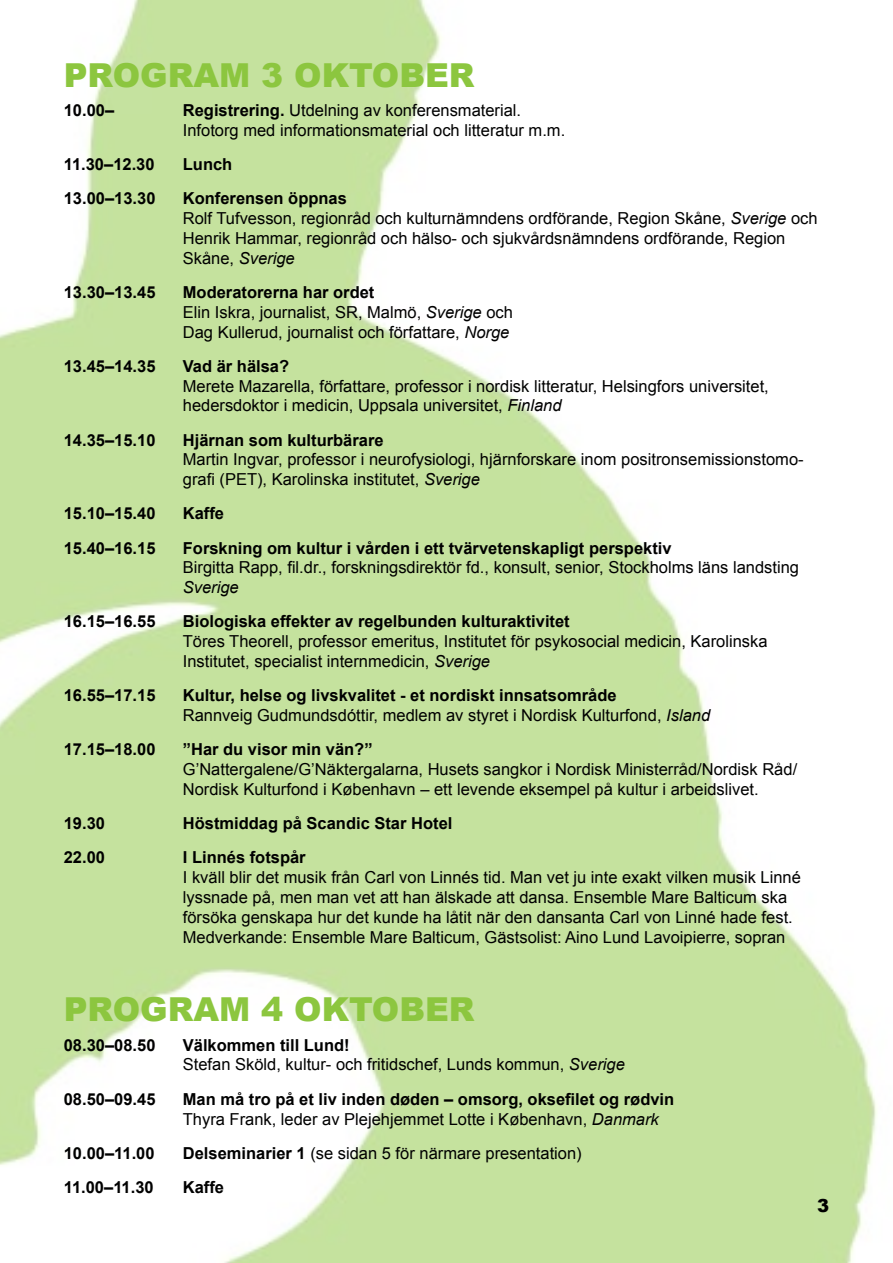
<style>
.page{position:relative;width:893px;height:1263px;background:#fff}
.page>*{position:absolute;margin:0;border:0;box-sizing:border-box;transform-origin:0 0}
.t1{font:900 33px "Arial";color:#8cc63f}
.t2{font:900 18px "Arial";color:#000}
.t3{font:16.5px/19.8px "Arial";color:#000}
.t4{font:700 16.5px/19.8px "Arial";color:#000}
.t5{font:italic 16.5px "Arial";color:#000}
.s1{font-weight:700}
.s2{font-style:italic}
.s3{font-weight:400}
.s4{font-weight:400;font-style:italic}
</style>
<div class="page">
<img style="left:0;top:0;width:877px;height:1263px">
<h1 class="t1" style="left:64px;top:52px;width:412px">PROGRAM 3 OKTOBER</h1>
<p class="t4" style="left:64px;top:101px;width:52px">10.00–</p>
<p class="t3" style="left:183px;top:101px;width:384px"><span class="s1">Registrering.</span> Utdelning av konferensmaterial.<br>Infotorg med informationsmaterial och litteratur m.m.</p>
<p class="t4" style="left:64px;top:155px;width:92px">11.30–12.30</p>
<p class="t4" style="left:183px;top:155px;width:51px">Lunch</p>
<p class="t4" style="left:64px;top:189px;width:93px">13.00–13.30</p>
<p class="t3" style="left:183px;top:189px;width:636px"><span class="s1">Konferensen öppnas<br></span>Rolf Tufvesson, regionråd och kulturnämndens ordförande, Region Skåne, <span class="s2">Sverige</span> och Henrik Hammar, regionråd och hälso- och sjukvårdsnämndens ordförande, Region Skåne, <span class="s2">Sverige</span></p>
<p class="t4" style="left:64px;top:283px;width:93px">13.30–13.45</p>
<p class="t3" style="left:183px;top:282px;width:332px"><span class="s1">Moderatorerna har ordet<br></span>Elin Iskra, journalist, SR, Malmö, <span class="s2">Sverige</span> och<br>Dag Kullerud, journalist och författare, <span class="s2">Norge</span></p>
<p class="t4" style="left:64px;top:357px;width:93px">13.45–14.35</p>
<p class="t4" style="left:183px;top:357px;width:108px">Vad är hälsa?</p>
<p class="t3" style="left:183px;top:376px;width:587px">Merete Mazarella, författare, professor i nordisk litteratur, Helsingfors universitet, hedersdoktor i medicin, Uppsala universitet, <span class="s2">Finland</span></p>
<p class="t4" style="left:64px;top:430px;width:93px">14.35–15.10</p>
<p class="t4" style="left:183px;top:430px;width:202px">Hjärnan som kulturbärare</p>
<p class="t3" style="left:183px;top:450px;width:622px">Martin Ingvar, professor i neurofysiologi, hjärnforskare inom positronsemissionstomo&shy;grafi (PET), Karolinska institutet, <span class="s2">Sverige</span></p>
<p class="t4" style="left:64px;top:504px;width:93px">15.10–15.40</p>
<p class="t4" style="left:183px;top:504px;width:43px">Kaffe</p>
<p class="t4" style="left:64px;top:538px;width:93px">15.40–16.15</p>
<p class="t4" style="left:183px;top:538px;width:490px">Forskning om kultur i vården i ett tvärvetenskapligt perspektiv</p>
<p class="t3" style="left:183px;top:558px;width:618px">Birgitta Rapp, fil.dr., forskningsdirektör fd., konsult, senior, Stockholms läns landsting</p>
<p class="t5" style="left:183px;top:577px;width:57px">Sverige</p>
<p class="t4" style="left:64px;top:612px;width:93px">16.15–16.55</p>
<p class="t4" style="left:183px;top:612px;width:388px">Biologiska effekter av regelbunden kulturaktivitet</p>
<p class="t3" style="left:183px;top:632px;width:586px">Töres Theorell, professor emeritus, Institutet för psykosocial medicin, Karolinska<br>Institutet, specialist internmedicin, <span class="s2">Sverige</span></p>
<p class="t4" style="left:64px;top:686px;width:93px">16.55–17.15</p>
<p class="t3" style="left:183px;top:686px;width:529px"><span class="s1">Kultur, helse og livskvalitet - et nordiskt innsatsområde<br></span>Rannveig Gudmundsdóttir, medlem av styret i Nordisk Kulturfond, <span class="s2">Island</span></p>
<p class="t4" style="left:64px;top:740px;width:93px">17.15–18.00</p>
<p class="t4" style="left:183px;top:740px;width:191px">”Har du visor min vän?”</p>
<p class="t3" style="left:183px;top:759px;width:616px">G’Nattergalene/G’Näktergalarna, Husets sangkor i Nordisk Ministerråd/Nordisk Råd/<br>Nordisk Kulturfond i København – ett levende eksempel på kultur i arbeidslivet.</p>
<p class="t4" style="left:64px;top:814px;width:43px">19.30</p>
<p class="t4" style="left:183px;top:814px;width:271px">Höstmiddag på Scandic Star Hotel</p>
<p class="t4" style="left:64px;top:848px;width:43px">22.00</p>
<p class="t4" style="left:183px;top:848px;width:124px">I Linnés fotspår</p>
<p class="t3" style="left:183px;top:867px;width:620px">I kväll blir det musik från Carl von Linnés tid. Man vet ju inte exakt vilken musik Linné lyssnade på, men man vet att han älskade att dansa. Ensemble Mare Balticum ska försöka genskapa hur det kunde ha låtit när den dansanta Carl von Linné hade fest.<br>Medverkande: Ensemble Mare Balticum, Gästsolist: Aino Lund Lavoipierre, sopran</p>
<h1 class="t1" style="left:64px;top:985px;width:412px">PROGRAM 4 OKTOBER</h1>
<p class="t4" style="left:64px;top:1035px;width:93px">08.30–08.50</p>
<p class="t3" style="left:183px;top:1035px;width:444px"><span class="s1">Välkommen till Lund!<br></span>Stefan Sköld, kultur- och fritidschef, Lunds kommun, <span class="s2">Sverige</span></p>
<p class="t4" style="left:64px;top:1089px;width:93px">08.50–09.45</p>
<p class="t4" style="left:183px;top:1089px;width:493px">Man må tro på et liv inden døden – omsorg, oksefilet og rødvin<br><span class="s3">Thyra Frank, leder av Plejehjemmet Lotte i København,</span> <span class="s4">Danmark</span></p>
<p class="t4" style="left:64px;top:1143px;width:92px">10.00–11.00</p>
<p class="t3" style="left:183px;top:1143px;width:400px"><span class="s1">Delseminarier 1</span> (se sidan 5 för närmare presentation)</p>
<p class="t4" style="left:64px;top:1178px;width:91px">11.00–11.30</p>
<p class="t4" style="left:183px;top:1178px;width:43px">Kaffe</p>
<p class="t2" style="left:817px;top:1192px;width:14px">3</p>
</div>
